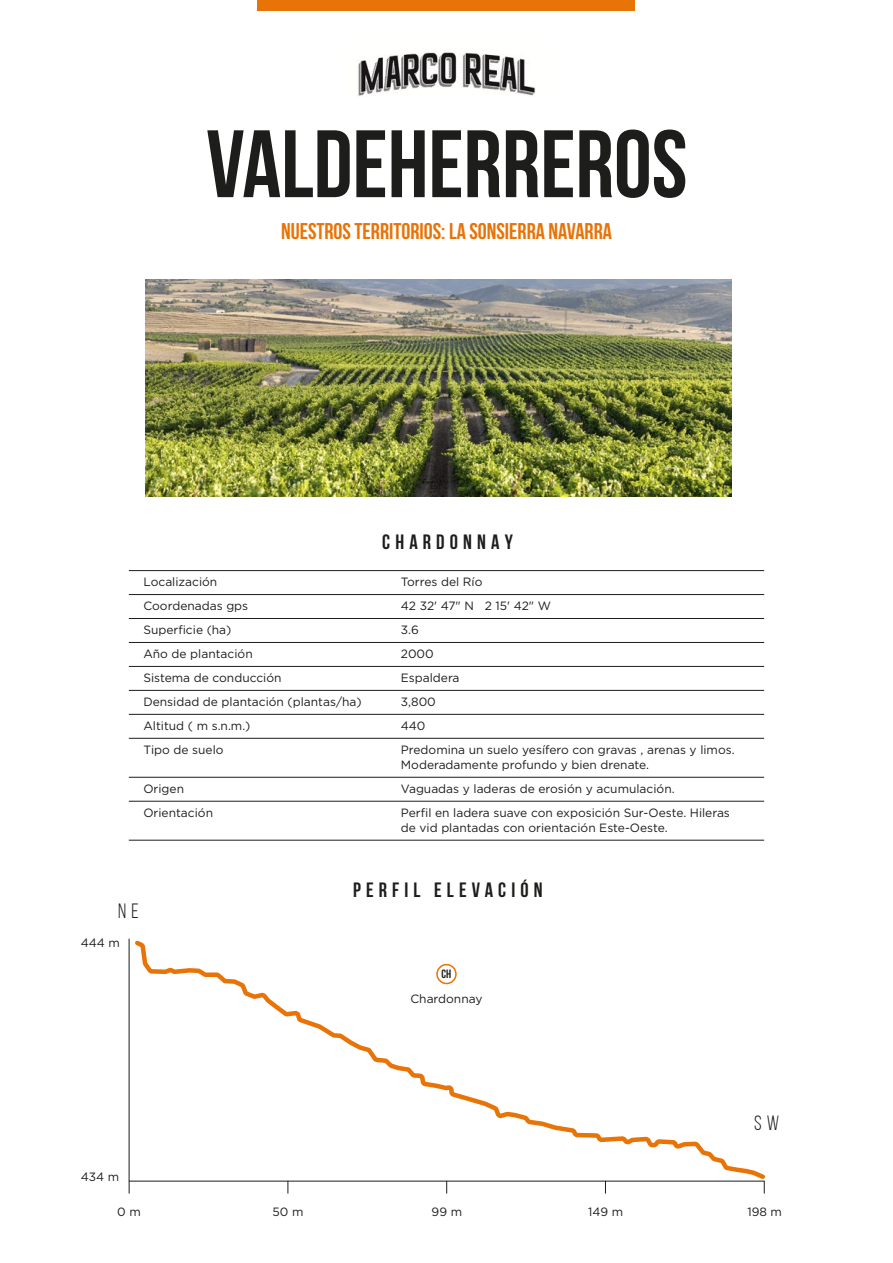
<style>
.page{position:relative;width:893px;height:1263px;background:#fff}
.page>*{position:absolute;margin:0;border:0;box-sizing:border-box;transform-origin:0 0}
.t1{font:700 95.55px "Bebas Neue";color:#1d1d1b}
.t2{font:700 22.65px "Bebas Neue";color:#e87307}
.t3{font:700 20.7px "Bebas Neue";letter-spacing:.25em;color:#1d1d1b}
.t4{font:20.7px "Bebas Neue";color:#1d1d1b}
.t5{font:12px/24px "Gotham";color:#1d1d1b}
.t6{font:700 12px "Bebas Neue";color:#1d1d1b}
</style>
<div class="page">
<img style="left:145px;top:279px;width:587px;height:217px">
<img style="left:358px;top:52px;width:178px;height:44px">
<hr style="left:129px;top:594px;width:635px;height:1px;background:#1d1d1b">
<hr style="left:129px;top:570px;width:635px;height:1px;background:#1d1d1b">
<hr style="left:129px;top:618px;width:635px;height:1px;background:#1d1d1b">
<hr style="left:129px;top:642px;width:635px;height:1px;background:#1d1d1b">
<hr style="left:129px;top:666px;width:635px;height:1px;background:#1d1d1b">
<hr style="left:129px;top:690px;width:635px;height:1px;background:#1d1d1b">
<hr style="left:129px;top:714px;width:635px;height:1px;background:#1d1d1b">
<hr style="left:129px;top:738px;width:635px;height:1px;background:#1d1d1b">
<hr style="left:129px;top:777px;width:635px;height:1px;background:#1d1d1b">
<hr style="left:129px;top:801px;width:635px;height:1px;background:#1d1d1b">
<hr style="left:129px;top:840px;width:635px;height:1px;background:#1d1d1b">
<div style="left:258px;top:0;width:377px;height:10px;background:#e87307"></div>
<hr style="left:129px;top:1181px;width:635px;height:1px;background:#1d1d1b">
<hr style="left:129px;top:939px;width:1px;height:242px;background:#1d1d1b">
<svg style="left:129px;top:1181px;width:1px;height:12px"></svg>
<svg style="left:131px;top:940px;width:634px;height:243px"></svg>
<h1 class="t1" style="left:206px;top:112px;width:483px">VALDEHERREROS</h1>
<h2 class="t2" style="left:281px;top:219px;width:332px">NUESTROS TERRITORIOS: LA SONSIERRA NAVARRA</h2>
<p class="t5" style="left:143px;top:570px;width:220px">Localización<br>Coordenadas gps<br>Superficie (ha)<br>Año de plantación<br>Sistema de conducción<br>Densidad de plantación (plantas/ha)<br>Altitud ( m s.n.m.)<br>Tipo de suelo</p>
<p class="t5" style="left:143px;top:777px;width:71px">Origen<br>Orientación</p>
<h3 class="t3" style="left:382px;top:531px;width:132px">CHARDONNAY</h3>
<p class="t5" style="left:401px;top:570px;width:335px">Torres del Río<br>42 32' 47" N 2 15' 42" W<br>3.6<br>2000<br>Espaldera<br>3,800<br>440<br>Predomina un suelo yesífero con gravas , arenas y limos.</p>
<p class="t5" style="left:401px;top:753px;width:331px">Moderadamente profundo y bien drenate.<br>Vaguadas y laderas de erosión y acumulación.<br>Perfil en ladera suave con exposición Sur-Oeste. Hileras</p>
<p class="t5" style="left:401px;top:816px;width:268px">de vid plantadas con orientación Este-Oeste.</p>
<h3 class="t4" style="left:118px;top:900px;width:22px">N E</h3>
<p class="t5" style="left:81px;top:930px;width:41px">444 m</p>
<h3 class="t3" style="left:353px;top:878px;width:191px">PERFIL ELEVACIÓN</h3>
<p class="t6" style="left:442px;top:968px;width:11px">CH</p>
<p class="t5" style="left:410px;top:986px;width:74px">Chardonnay</p>
<h3 class="t4" style="left:754px;top:1112px;width:27px">SW</h3>
<p class="t5" style="left:81px;top:1164px;width:40px">434 m</p>
<p class="t5" style="left:117px;top:1200px;width:25px">0 m</p>
<p class="t5" style="left:273px;top:1200px;width:32px">50 m</p>
<p class="t5" style="left:432px;top:1200px;width:32px">99 m</p>
<p class="t5" style="left:588px;top:1200px;width:37px">149 m</p>
<p class="t5" style="left:747px;top:1200px;width:36px">198 m</p>
</div>
